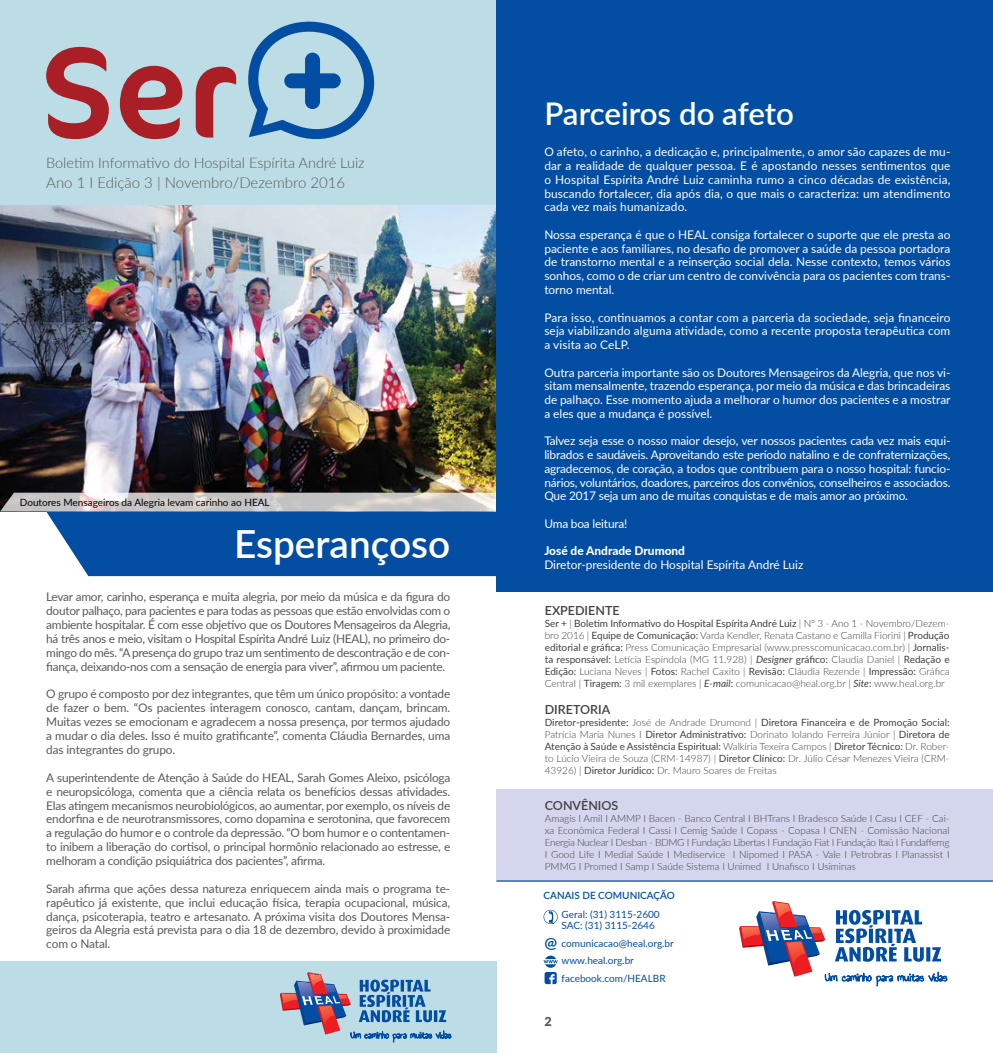
<style>
.page{position:relative;width:993px;height:1053px;background:#fff}
.page>*{position:absolute;margin:0;border:0;box-sizing:border-box;transform-origin:0 0}
.t1{font:600 38.75px "Lato";color:#fff}
.t2{font:600 31.25px "Lato";letter-spacing:-.005em;color:#fff}
.t3{font:300 15px "Lato";color:#58595b}
.t4{font:700 15px "Lato";color:#034ea2}
.t5{font:300 14.5px "Lato";color:#58595b}
.t6{font:600 12.5px "Lato";color:#414042}
.t7{font:900 12.5px "Lato";color:#58595b}
.t8{font:11.88px/13.9px "Lato";letter-spacing:-.02em;color:#58595b;text-align:justify}
.t9{font:11.88px/13.8px "Lato";color:#fff;text-align:justify}
.t10{font:800 11.88px "Lato";color:#fff}
.t11{font:300 10px/12px "Lato";color:#414042;text-align:justify}
.t12{font:10px/17.5px "Lato";color:#034ea2}
.t13{font:10px "Lato";color:#000}
.t14{font:600 10px "Lato";color:#034ea2}
.s1{font-weight:400}
.s2{font-weight:400;font-style:italic}
</style>
<div class="page">
<div style="left:0;top:961px;width:496px;height:91px;background:#bddde6"></div>
<img style="left:0;top:205px;width:496px;height:287px">
<div style="left:0;top:0;width:496px;height:205px;background:#bddde6"></div>
<svg style="left:248px;top:21px;width:127px;height:119px"></svg>
<svg style="left:46px;top:47px;width:63px;height:92px"></svg>
<svg style="left:120px;top:66px;width:62px;height:73px"></svg>
<svg style="left:196px;top:67px;width:40px;height:70px"></svg>
<svg style="left:0;top:492px;width:496px;height:84px;background:#4a7bb2"></svg>
<svg style="left:280px;top:972px;width:171px;height:70px"></svg>
<div style="left:496px;top:788px;width:496px;height:92px;background:#d3d6ec"></div>
<div style="left:496px;top:0;width:496px;height:591px;background:#034ea2"></div>
<svg style="left:739px;top:901px;width:208px;height:85px"></svg>
<svg style="left:543px;top:955px;width:14px;height:29px"></svg>
<svg style="left:543px;top:909px;width:14px;height:15px"></svg>
<hr style="left:496px;top:880px;width:496px;height:1px;background:#034ea2">
<p class="t5" style="left:46px;top:153px;width:320px">Boletim Informativo do Hospital Espírita André Luiz</p>
<p class="t3" style="left:46px;top:172px;width:300px">Ano 1 I Edição 3 | Novembro/Dezembro 2016</p>
<p class="t13" style="left:20px;top:495px;width:251px">Doutores Mensageiros da Alegria levam carinho ao HEAL</p>
<h1 class="t1" style="left:234px;top:515px;width:218px">Esperançoso</h1>
<p class="t8" style="left:46px;top:589px;width:405px">Levar amor, carinho, esperança e muita alegria, por meio da música e da figura do doutor palhaço, para pacientes e para todas as pessoas que estão envolvidas com o ambiente hospitalar. É com esse objetivo que os Doutores Mensageiros da Alegria, há três anos e meio, visitam o Hospital Espírita André Luiz (HEAL), no primeiro do&shy;mingo do mês. “A presença do grupo traz um sentimento de descontração e de con&shy;fiança, deixando-nos com a sensação de energia para viver”, afirmou um paciente.</p>
<p class="t8" style="left:46px;top:686px;width:405px">O grupo é composto por dez integrantes, que têm um único propósito: a vontade de fazer o bem. “Os pacientes interagem conosco, cantam, dançam, brincam.<br>Muitas vezes se emocionam e agradecem a nossa presença, por termos ajudado a mudar o dia deles. Isso é muito gratificante”, comenta Cláudia Bernardes, uma das integrantes do grupo.</p>
<p class="t8" style="left:46px;top:770px;width:405px">A superintendente de Atenção à Saúde do HEAL, Sarah Gomes Aleixo, psicóloga e neuropsicóloga, comenta que a ciência relata os benefícios dessas atividades.<br>Elas atingem mecanismos neurobiológicos, ao aumentar, por exemplo, os níveis de endorfina e de neurotransmissores, como dopamina e serotonina, que favorecem a regulação do humor e o controle da depressão. “O bom humor e o contentamen&shy;to inibem a liberação do cortisol, o principal hormônio relacionado ao estresse, e melhoram a condição psiquiátrica dos pacientes”, afirma.</p>
<p class="t8" style="left:46px;top:880px;width:405px">Sarah afirma que ações dessa natureza enriquecem ainda mais o programa te&shy;rapêutico já existente, que inclui educação física, terapia ocupacional, música, dança, psicoterapia, teatro e artesanato. A próxima visita dos Doutores Mensa&shy;geiros da Alegria está prevista para o dia 18 de dezembro, devido à proximidade com o Natal.</p>
<h2 class="t2" style="left:544px;top:91px;width:251px">Parceiros do afeto</h2>
<p class="t9" style="left:544px;top:145px;width:407px">O afeto, o carinho, a dedicação e, principalmente, o amor são capazes de mu&shy;dar a realidade de qualquer pessoa. E é apostando nesses sentimentos que o Hospital Espírita André Luiz caminha rumo a cinco décadas de existência, buscando fortalecer, dia após dia, o que mais o caracteriza: um atendimento cada vez mais humanizado.</p>
<p class="t9" style="left:544px;top:227px;width:407px">Nossa esperança é que o HEAL consiga fortalecer o suporte que ele presta ao paciente e aos familiares, no desafio de promover a saúde da pessoa portadora de transtorno mental e a reinserção social dela. Nesse contexto, temos vários sonhos, como o de criar um centro de convivência para os pacientes com trans&shy;torno mental.</p>
<p class="t9" style="left:544px;top:310px;width:407px">Para isso, continuamos a contar com a parceria da sociedade, seja financeiro seja viabilizando alguma atividade, como a recente proposta terapêutica com a visita ao CeLP.</p>
<p class="t9" style="left:544px;top:365px;width:407px">Outra parceria importante são os Doutores Mensageiros da Alegria, que nos vi&shy;sitam mensalmente, trazendo esperança, por meio da música e das brincadeiras de palhaço. Esse momento ajuda a melhorar o humor dos pacientes e a mostrar a eles que a mudança é possível.</p>
<p class="t9" style="left:544px;top:433px;width:407px">Talvez seja esse o nosso maior desejo, ver nossos pacientes cada vez mais equi&shy;librados e saudáveis. Aproveitando este período natalino e de confraternizações, agradecemos, de coração, a todos que contribuem para o nosso hospital: funcio&shy;nários, voluntários, doadores, parceiros dos convênios, conselheiros e associados.<br>Que 2017 seja um ano de muitas conquistas e de mais amor ao próximo.</p>
<p class="t9" style="left:544px;top:516px;width:85px">Uma boa leitura!</p>
<p class="t10" style="left:544px;top:542px;width:142px">José de Andrade Drumond</p>
<p class="t9" style="left:544px;top:557px;width:260px">Diretor-presidente do Hospital Espírita André Luiz</p>
<p class="t6" style="left:544px;top:601px;width:76px">EXPEDIENTE</p>
<p class="t11" style="left:544px;top:617px;width:406px"><span class="s1">Ser +</span> | <span class="s1">Boletim Informativo do Hospital Espírita André Luiz</span> | Nº 3 - Ano 1 - Novembro/Dezem&shy;bro 2016 | <span class="s1">Equipe de Comunicação:</span> Varda Kendler, Renata Castano e Camilla Fiorini | <span class="s1">Produção editorial e gráfica:</span> Press Comunicação Empresarial (www.presscomunicacao.com.br) | <span class="s1">Jornalis&shy;ta responsável:</span> Letícia Espíndola (MG 11.928) | <span class="s2">Designer</span> <span class="s1">gráfico:</span> Claudia Daniel | <span class="s1">Redação e Edição:</span> Luciana Neves | <span class="s1">Fotos:</span> Rachel Caxito | <span class="s1">Revisão:</span> Cláudia Rezende | <span class="s1">Impressão:</span> Gráfica Central | <span class="s1">Tiragem:</span> 3 mil exemplares | <span class="s2">E-mail</span><span class="s1">:</span> comunicacao@heal.org.br | <span class="s2">Site</span><span class="s1">:</span> www.heal.org.br</p>
<p class="t6" style="left:544px;top:700px;width:67px">DIRETORIA</p>
<p class="t11" style="left:544px;top:716px;width:406px"><span class="s1">Diretor-presidente:</span> José de Andrade Drumond | <span class="s1">Diretora Financeira e de Promoção Social:<br></span>Patrícia Maria Nunes I <span class="s1">Diretor Administrativo:</span> Dorinato Iolando Ferreira Júnior | <span class="s1">Diretora de Atenção à Saúde e Assistência Espiritual:</span> Walkíria Texeira Campos | <span class="s1">Diretor Técnico:</span> Dr. Rober&shy;to Lúcio Vieira de Souza (CRM-14987) | <span class="s1">Diretor Clínico:</span> Dr. Júlio César Menezes Vieira (CRM-43926) | <span class="s1">Diretor Jurídico:</span> Dr. Mauro Soares de Freitas</p>
<p class="t6" style="left:544px;top:795px;width:75px">CONVÊNIOS</p>
<p class="t11" style="left:544px;top:811px;width:406px">Amagis I Amil I AMMP I Bacen - Banco Central I BHTrans I Bradesco Saúde I Casu I CEF - Cai&shy;xa Econômica Federal I Cassi I Cemig Saúde I Copass - Copasa I CNEN - Comissão Nacional Energia Nuclear I Desban - BDMG I Fundação Libertas I Fundação Fiat I Fundação Itaú I Fundaffemg I Good Life I Medial Saúde I Mediservice I Nipomed I PASA - Vale I Petrobras I Planassist I PMMG I Promed I Samp I Saúde Sistema I Unimed I Unafisco I Usiminas</p>
<p class="t12" style="left:561px;top:908px;width:100px;line-height:11.2px">Geral: (31) 3115-2600<br>SAC: (31) 3115-2646</p>
<p class="t12" style="left:561px;top:933px;width:114px">comunicacao@heal.org.br www.heal.org.br facebook.com/HEALBR</p>
<p class="t14" style="left:543px;top:888px;width:133px">CANAIS DE COMUNICAÇÃO</p>
<p class="t4" style="left:544px;top:931px;width:14px">@</p>
<p class="t7" style="left:544px;top:1011px;width:9px">2</p>
</div>
